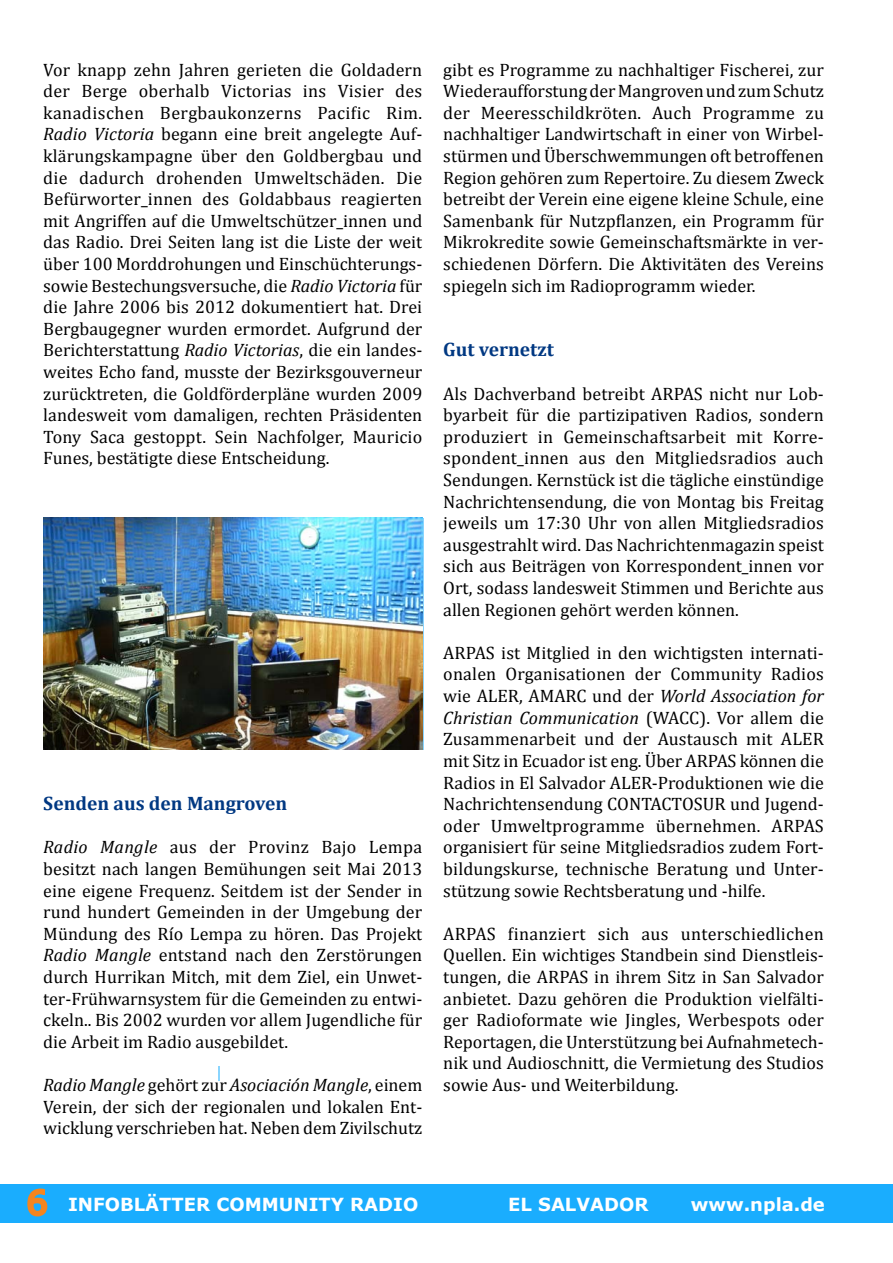
<style>
.page{position:relative;width:893px;height:1263px;background:#fff}
.page>*{position:absolute;margin:0;border:0;box-sizing:border-box;transform-origin:0 0}
.t1{font:700 19.5px "Cambria";color:#003882}
.t2{font:18px/21.6px "Cambria";color:#000;text-align:justify}
.t3{font:700 18px "Verdana";color:#fff}
.s1{font-style:italic}
.s2{font-weight:400;font-size:33px;color:#f4851f}
</style>
<div class="page">
<svg style="left:218px;top:1066px;width:2px;height:14px"></svg>
<div style="left:0;top:1184px;width:893px;height:38px;background:#1aadfe"></div>
<svg style="left:27px;top:1188px;width:21px;height:29px"></svg>
<img style="left:44px;top:518px;width:378px;height:231px">
<p class="t2" style="left:43px;top:59px;width:381px">Vor knapp zehn Jahren gerieten die Goldadern der Berge oberhalb Victorias ins Visier des kanadischen Bergbaukonzerns Pacific Rim.<br><span class="s1">Radio Victoria</span> begann eine breit angelegte Auf&shy;klärungskampagne über den Goldbergbau und die dadurch drohenden Umweltschäden. Die Befürworter_innen des Goldabbaus reagierten mit Angriffen auf die Umweltschützer_innen und das Radio. Drei Seiten lang ist die Liste der weit über 100 Morddrohungen und Einschüchterungs&shy;sowie Bestechungsversuche, die <span class="s1">Radio Victoria</span> für die Jahre 2006 bis 2012 dokumentiert hat. Drei Bergbaugegner wurden ermordet. Aufgrund der Berichterstattung <span class="s1">Radio Victorias</span>, die ein landes&shy;weites Echo fand, musste der Bezirksgouverneur zurücktreten, die Goldförderpläne wurden 2009 landesweit vom damaligen, rechten Präsidenten Tony Saca gestoppt. Sein Nachfolger, Mauricio Funes, bestätigte diese Entscheidung.</p>
<p class="t1" style="left:43px;top:790px;width:245px">Senden aus den Mangroven</p>
<p class="t2" style="left:43px;top:836px;width:381px"><span class="s1">Radio Mangle</span> aus der Provinz Bajo Lempa besitzt nach langen Bemühungen seit Mai 2013 eine eigene Frequenz. Seitdem ist der Sender in rund hundert Gemeinden in der Umgebung der Mündung des Río Lempa zu hören. Das Projekt <span class="s1">Radio Mangle</span> entstand nach den Zerstörungen durch Hurrikan Mitch, mit dem Ziel, ein Unwet&shy;ter-Frühwarnsystem für die Gemeinden zu entwi&shy;ckeln.. Bis 2002 wurden vor allem Jugendliche für die Arbeit im Radio ausgebildet.</p>
<p class="t2" style="left:43px;top:1074px;width:381px"><span class="s1">Radio Mangle</span> gehört zur <span class="s1">Asociación Mangle</span>, einem Verein, der sich der regionalen und lokalen Ent&shy;wicklung verschrieben hat. Neben dem Zivilschutz</p>
<p class="t2" style="left:443px;top:59px;width:382px">gibt es Programme zu nachhaltiger Fischerei, zur Wiederaufforstung der Mangroven und zum Schutz der Meeresschildkröten. Auch Programme zu nachhaltiger Landwirtschaft in einer von Wirbel&shy;stürmen und Überschwemmungen oft betroffenen Region gehören zum Repertoire. Zu diesem Zweck betreibt der Verein eine eigene kleine Schule, eine Samenbank für Nutzpflanzen, ein Programm für Mikrokredite sowie Gemeinschaftsmärkte in ver&shy;schiedenen Dörfern. Die Aktivitäten des Vereins spiegeln sich im Radioprogramm wieder.</p>
<p class="t1" style="left:443px;top:336px;width:112px">Gut vernetzt</p>
<p class="t2" style="left:443px;top:383px;width:382px">Als Dachverband betreibt ARPAS nicht nur Lob&shy;byarbeit für die partizipativen Radios, sondern produziert in Gemeinschaftsarbeit mit Korre&shy;spondent_innen aus den Mitgliedsradios auch Sendungen. Kernstück ist die tägliche einstündige Nachrichtensendung, die von Montag bis Freitag jeweils um 17:30 Uhr von allen Mitgliedsradios ausgestrahlt wird. Das Nachrichtenmagazin speist sich aus Beiträgen von Korrespondent_innen vor Ort, sodass landesweit Stimmen und Berichte aus allen Regionen gehört werden können.</p>
<p class="t2" style="left:443px;top:642px;width:382px">ARPAS ist Mitglied in den wichtigsten internati&shy;onalen Organisationen der Community Radios wie ALER, AMARC und der <span class="s1">World Association for Christian Communication</span> (WACC). Vor allem die Zusammenarbeit und der Austausch mit ALER mit Sitz in Ecuador ist eng. Über ARPAS können die Radios in El Salvador ALER-Produktionen wie die Nachrichtensendung CONTACTOSUR und Jugend&shy;oder Umweltprogramme übernehmen. ARPAS organisiert für seine Mitgliedsradios zudem Fort&shy;bildungskurse, technische Beratung und Unter&shy;stützung sowie Rechtsberatung und -hilfe.</p>
<p class="t2" style="left:443px;top:923px;width:382px">ARPAS finanziert sich aus unterschiedlichen Quellen. Ein wichtiges Standbein sind Dienstleis&shy;tungen, die ARPAS in ihrem Sitz in San Salvador anbietet. Dazu gehören die Produktion vielfälti&shy;ger Radioformate wie Jingles, Werbespots oder Reportagen, die Unterstützung bei Aufnahmetech&shy;nik und Audioschnitt, die Vermietung des Studios sowie Aus- und Weiterbildung.</p>
<p class="t3" style="left:27px;top:1192px;width:393px"><span class="s2">6</span> INFOBLÄTTER COMMUNITY RADIO</p>
<p class="t3" style="left:508px;top:1192px;width:142px">EL SALVADOR</p>
<p class="t3" style="left:691px;top:1192px;width:135px">www.npla.de</p>
</div>
